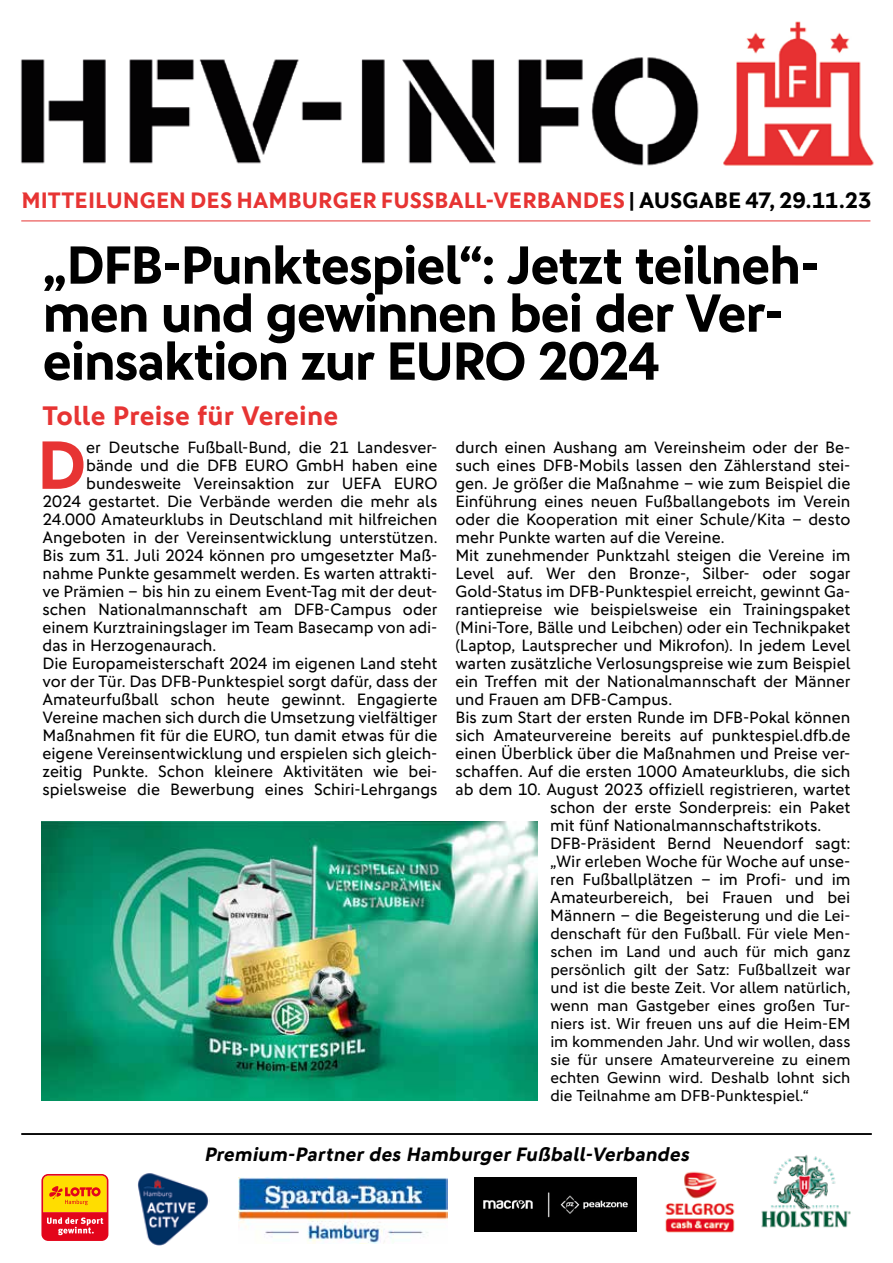
<style>
.page{position:relative;width:893px;height:1263px;background:#fff}
.page>*{position:absolute;margin:0;border:0;box-sizing:border-box;transform-origin:0 0}
.t1{font:700 68.7px "DFB Sans";color:#e73433}
.t2{font:700 54px/48px "DFB Sans";letter-spacing:-.03em;color:#000}
.t3{font:700 27px "DFB Sans";letter-spacing:.005em;color:#e73433}
.t4{font:700 22.5px "DFB Sans";letter-spacing:.005em;color:#e73433}
.t5{font:italic 700 19.5px "DFB Sans";color:#000}
.t6{font:16.5px "DFB Sans";color:#000}
.t7{font:15.9px/18px "DFB Sans";color:#000;text-align:justify}
.s1{color:#000}
.s2{font-size:15.9px}
</style>
<div class="page">
<hr style="left:21px;top:1133px;width:851px;height:2px;background:#000">
<img style="left:20px;top:21px;width:854px;height:145px">
<hr style="left:21px;top:221px;width:849px;height:1px;background:#e73433">
<img style="left:761px;top:1155px;width:90px;height:73px">
<img style="left:137px;top:1173px;width:73px;height:73px">
<img style="left:238px;top:1177px;width:210px;height:66px">
<svg style="left:41px;top:1174px;width:67px;height:67px"></svg>
<img style="left:474px;top:1177px;width:162px;height:54px">
<img style="left:665px;top:1171px;width:70px;height:62px">
<img style="left:41px;top:821px;width:497px;height:280px">
<h3 class="t4" style="left:21px;top:186px;width:852px">MITTEILUNGEN DES HAMBURGER FUSSBALL-VERBANDES <span class="s1">| AUSGABE 47, 29.11.23</span></h3>
<h2 class="t2" style="left:43px;top:240px;width:779px">„DFB-Punktespiel“: Jetzt teilneh&shy;men und gewinnen bei der Ver&shy;einsaktion zur EURO 2024</h2>
<h3 class="t3" style="left:43px;top:399px;width:297px">Tolle Preise für Vereine</h3>
<h1 class="t1" style="left:37px;top:424px;width:51px">D</h1>
<p class="t6" style="left:86px;top:438px;width:353px">er Deutsche Fußball-Bund, die 21 Landesver-</p>
<p class="t6" style="left:455px;top:438px;width:396px">durch einen Aushang am Vereinsheim oder der Be-</p>
<p class="t6" style="left:455px;top:456px;width:396px">such eines DFB-Mobils lassen den Zählerstand stei-</p>
<p class="t6" style="left:455px;top:474px;width:396px">gen. Je größer die Maßnahme – wie zum Beispiel die</p>
<p class="t6" style="left:455px;top:492px;width:396px">Einführung eines neuen Fußballangebots im Verein</p>
<p class="t6" style="left:455px;top:510px;width:396px">oder die Kooperation mit einer Schule/Kita – desto</p>
<p class="t6" style="left:455px;top:528px;width:271px">mehr Punkte warten auf die Vereine.</p>
<p class="t6" style="left:455px;top:546px;width:396px">Mit zunehmender Punktzahl steigen die Vereine im</p>
<p class="t6" style="left:455px;top:564px;width:396px">Level auf. Wer den Bronze-, Silber- oder sogar</p>
<p class="t6" style="left:455px;top:582px;width:396px">Gold-Status im DFB-Punktespiel erreicht, gewinnt Ga-</p>
<p class="t6" style="left:455px;top:600px;width:396px">rantiepreise wie beispielsweise ein Trainingspaket</p>
<p class="t6" style="left:455px;top:618px;width:396px">(Mini-Tore, Bälle und Leibchen) oder ein Technikpaket</p>
<p class="t6" style="left:455px;top:636px;width:396px">(Laptop, Lautsprecher und Mikrofon). In jedem Level</p>
<p class="t6" style="left:455px;top:654px;width:396px">warten zusätzliche Verlosungspreise wie zum Beispiel</p>
<p class="t6" style="left:455px;top:672px;width:396px">ein Treffen mit der Nationalmannschaft der Männer</p>
<p class="t6" style="left:455px;top:690px;width:218px">und Frauen am DFB-Campus.</p>
<p class="t6" style="left:455px;top:708px;width:396px">Bis zum Start der ersten Runde im DFB-Pokal können</p>
<p class="t6" style="left:455px;top:726px;width:396px">sich Amateurvereine bereits auf punktespiel.dfb.de</p>
<p class="t6" style="left:455px;top:744px;width:396px">einen Überblick über die Maßnahmen und Preise ver-</p>
<p class="t6" style="left:455px;top:762px;width:396px">schaffen. Auf die ersten 1000 Amateurklubs, die sich</p>
<p class="t6" style="left:455px;top:780px;width:396px">ab dem 10. August 2023 offiziell registrieren, wartet</p>
<p class="t6" style="left:550px;top:798px;width:302px">schon der erste Sonderpreis: ein Paket</p>
<p class="t6" style="left:550px;top:816px;width:273px">mit fünf Nationalmannschaftstrikots.</p>
<p class="t6" style="left:550px;top:834px;width:302px">DFB-Präsident Bernd Neuendorf sagt:</p>
<p class="t6" style="left:550px;top:852px;width:302px">„Wir erleben Woche für Woche auf unse-</p>
<p class="t6" style="left:550px;top:870px;width:302px">ren Fußballplätzen – im Profi- und im</p>
<p class="t6" style="left:550px;top:888px;width:302px">Amateurbereich, bei Frauen und bei</p>
<p class="t6" style="left:550px;top:906px;width:302px">Männern – die Begeiste<span class="s2">rung und die Lei-</span></p>
<p class="t7" style="left:550px;top:924px;width:302px">denschaft für den Fußball. Für viele Men&shy;schen im Land und auch für mich ganz persönlich gilt der Satz: Fußballzeit war und ist die beste Zeit. Vor allem natürlich, wenn man Gastgeber eines großen Tur&shy;niers ist. Wir freuen uns auf die Heim-EM im kommenden Jahr. Und wir wollen, dass sie für unsere Amateurvereine zu einem echten Gewinn wird. Deshalb lohnt sich die Teilnahme am DFB-Punktespiel.“</p>
<p class="t6" style="left:86px;top:456px;width:353px">bände und die DFB EURO GmbH haben eine</p>
<p class="t6" style="left:86px;top:474px;width:353px">bundesweite Vereinsaktion zur UEFA EURO</p>
<p class="t6" style="left:43px;top:492px;width:396px">2024 gestartet. Die Verbände werden die mehr als</p>
<p class="t6" style="left:43px;top:510px;width:396px">24.000 Amateurklubs in Deutschland mit hilfreichen</p>
<p class="t6" style="left:43px;top:528px;width:396px">Angeboten in der Vereinsentwicklung unterstützen.</p>
<p class="t6" style="left:43px;top:546px;width:396px">Bis zum 31. Juli 2024 können pro umgesetzter Maß-</p>
<p class="t6" style="left:43px;top:564px;width:396px">nahme Punkte gesammelt werden. Es warten attrakti-</p>
<p class="t6" style="left:43px;top:582px;width:396px">ve Prämien – bis hin zu einem Event-Tag mit der deut-</p>
<p class="t6" style="left:43px;top:600px;width:396px">schen Nationalmannschaft am DFB-Campus oder</p>
<p class="t6" style="left:43px;top:618px;width:396px">einem Kurztrainingslager im Team Basecamp von adi-</p>
<p class="t6" style="left:43px;top:636px;width:175px">das in Herzogenaurach.</p>
<p class="t6" style="left:43px;top:654px;width:396px">Die Europameisterschaft 2024 im eigenen Land steht</p>
<p class="t6" style="left:43px;top:672px;width:396px">vor der Tür. Das DFB-Punktespiel sorgt dafür, dass der</p>
<p class="t6" style="left:43px;top:690px;width:396px">Amateurfußball schon heute gewinnt. Engagierte</p>
<p class="t6" style="left:43px;top:708px;width:396px">Vereine machen sich durch die Umsetzung vielfältiger</p>
<p class="t6" style="left:43px;top:726px;width:396px">Maßnahmen fit für die EURO, tun damit etwas für die</p>
<p class="t6" style="left:43px;top:744px;width:396px">eigene Vereinsentwicklung und erspielen sich gleich-</p>
<p class="t6" style="left:43px;top:762px;width:396px">zeitig Punkte. Schon kleinere Aktivitäten wie bei-</p>
<p class="t6" style="left:43px;top:780px;width:396px">spielsweise die Bewerbung eines Schiri-Lehrgangs</p>
<p class="t5" style="left:204px;top:1142px;width:490px">Premium-Partner des Hamburger Fußball-Verbandes</p>
</div>
